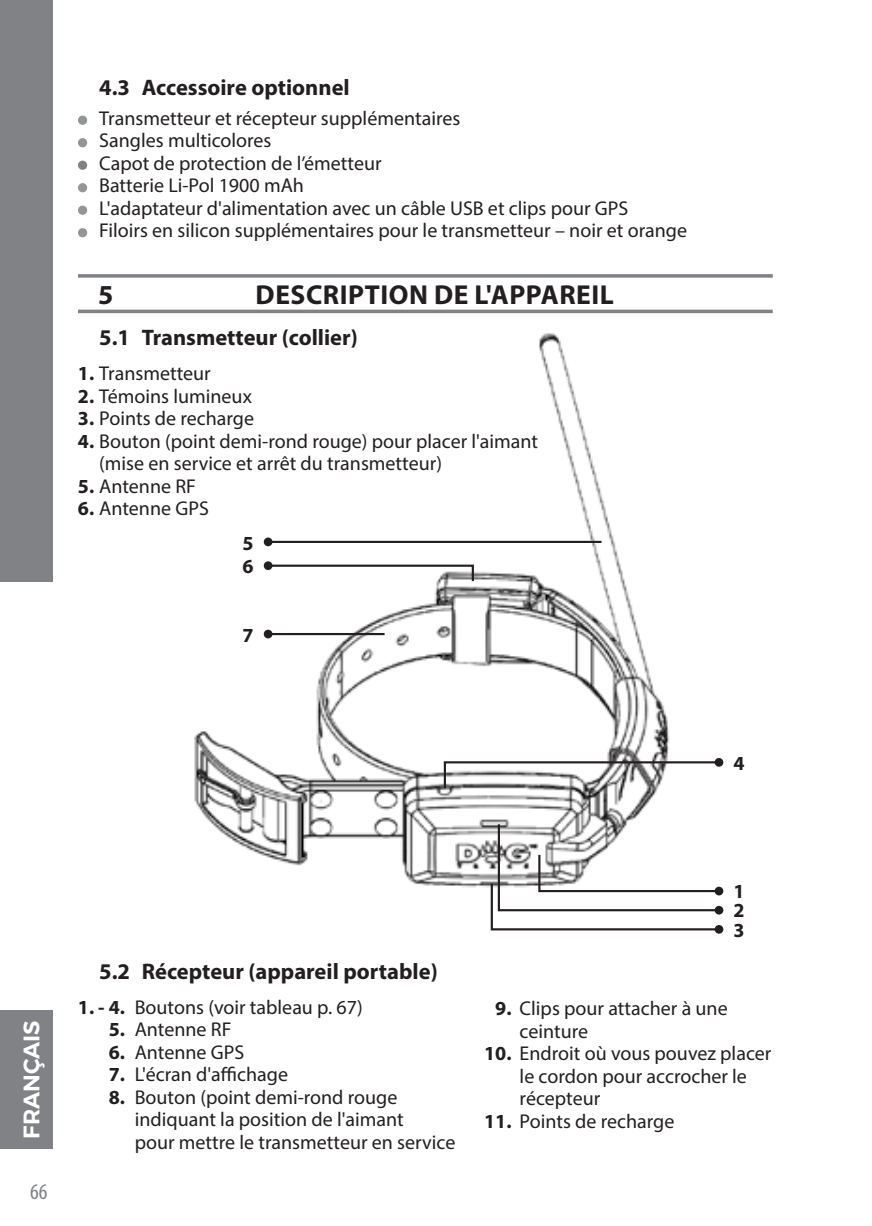
<style>
.page{position:relative;width:872px;height:1226px;background:#fff}
.page>*{position:absolute;margin:0;border:0;box-sizing:border-box;transform-origin:0 0}
.HL_NADPIS{font:700 27.5px "Myriad Pro";letter-spacing:.02em;color:#231f20}
.podnadpis{font:700 22.5px "Myriad Pro";color:#231f20}
.t1{font:22.5px "Trueno S Bd";color:#fff}
.t2{font:condensed 22.5px "Myriad Pro";color:#808285}
.číslování{font:20px/22.5px "Myriad Pro";color:#231f20;text-align:center}
.body_-_text{font:20px "Myriad Pro";color:#231f20}
.t3{font:700 20px "Myriad Pro";color:#231f20}
.s1{font-weight:700}
</style>
<div class="page">
<div style="left:0;top:1011px;width:53px;height:138px;background:#808285"></div>
<div style="left:0;top:0;width:53px;height:582px;background:#808285"></div>
<hr style="left:78px;top:310px;width:694px;height:3px;background:#808285">
<svg style="left:78px;top:274px;width:694px;height:4px;background:#8e8f92"></svg>
<img style="left:194px;top:333px;width:476px;height:555px">
<div style="left:714px;top:906px;width:9px;height:9px;background:#231f20;border-radius:50%"></div>
<svg style="left:443px;top:760px;width:271px;height:30px"></svg>
<div style="left:714px;top:758px;width:9px;height:9px;background:#231f20;border-radius:50%"></div>
<svg style="left:266px;top:564px;width:209px;height:19px"></svg>
<div style="left:264px;top:561px;width:8px;height:9px;background:#231f20;border-radius:50%"></div>
<hr style="left:268px;top:541px;width:333px;height:2px;background:#231f20">
<div style="left:264px;top:538px;width:8px;height:8px;background:#231f20;border-radius:50%"></div>
<hr style="left:268px;top:633px;width:116px;height:2px;background:#231f20">
<div style="left:264px;top:630px;width:8px;height:8px;background:#231f20;border-radius:50%"></div>
<div style="left:714px;top:887px;width:9px;height:8px;background:#231f20;border-radius:50%"></div>
<svg style="left:489px;top:822px;width:232px;height:109px"></svg>
<div style="left:714px;top:925px;width:9px;height:9px;background:#231f20;border-radius:50%"></div>
<div style="left:78px;top:116px;width:9px;height:9px;background:#939598;border-radius:50%"></div>
<div style="left:78px;top:138px;width:9px;height:9px;background:#939598;border-radius:50%"></div>
<div style="left:78px;top:161px;width:9px;height:9px;background:#808285;border-radius:50%"></div>
<div style="left:78px;top:183px;width:9px;height:9px;background:#939598;border-radius:50%"></div>
<div style="left:78px;top:206px;width:9px;height:9px;background:#939598;border-radius:50%"></div>
<div style="left:78px;top:228px;width:9px;height:9px;background:#939598;border-radius:50%"></div>
<p class="podnadpis" style="left:99px;top:73px;width:252px">4.3 Accessoire optionnel</p>
<p class="body_-_text" style="left:99px;top:106px;width:362px">Transmetteur et récepteur supplémentaires</p>
<p class="body_-_text" style="left:99px;top:128px;width:174px">Sangles multicolores</p>
<p class="body_-_text" style="left:99px;top:151px;width:284px">Capot de protection de l’émetteur</p>
<p class="body_-_text" style="left:99px;top:173px;width:206px">Batterie Li-Pol 1900 mAh</p>
<p class="body_-_text" style="left:99px;top:196px;width:530px">L'adaptateur d'alimentation avec un câble USB et clips pour GPS</p>
<p class="body_-_text" style="left:99px;top:218px;width:589px">Filoirs en silicon supplémentaires pour le transmetteur – noir et orange</p>
<p class="HL_NADPIS" style="left:98px;top:277px;width:17px">5</p>
<p class="HL_NADPIS" style="left:256px;top:277px;width:360px">DESCRIPTION DE L'APPAREIL</p>
<p class="podnadpis" style="left:99px;top:323px;width:260px">5.1 Transmetteur (collier)</p>
<p class="číslování" style="left:78px;top:362px;width:134px"><span class="s1">1.</span> Transmetteur</p>
<p class="číslování" style="left:78px;top:385px;width:175px"><span class="s1">2.</span> Témoins lumineux</p>
<p class="číslování" style="left:78px;top:407px;width:178px"><span class="s1">3.</span> Points de recharge</p>
<p class="číslování" style="left:78px;top:430px;width:462px"><span class="s1">4.</span> Bouton (point demi-rond rouge) pour placer l'aimant</p>
<p class="číslování" style="left:99px;top:452px;width:344px">(mise en service et arrêt du transmetteur)</p>
<p class="číslování" style="left:78px;top:475px;width:119px"><span class="s1">5.</span> Antenne RF</p>
<p class="číslování" style="left:78px;top:497px;width:132px"><span class="s1">6.</span> Antenne GPS</p>
<p class="t3" style="left:242px;top:530px;width:13px">5</p>
<p class="t3" style="left:242px;top:553px;width:13px">6</p>
<p class="t3" style="left:242px;top:622px;width:13px">7</p>
<p class="t3" style="left:733px;top:750px;width:13px">4</p>
<p class="t1" style="left:17px;top:1139px;width:120px;rotate:-90deg">FRANÇAIS</p>
<p class="t2" style="left:30px;top:1178px;width:19px">66</p>
<p class="podnadpis" style="left:99px;top:956px;width:340px">5.2 Récepteur (appareil portable)</p>
<p class="číslování" style="left:78px;top:995px;width:286px"><span class="s1">1. - 4.</span> Boutons (voir tableau p. 67)</p>
<p class="číslování" style="left:109px;top:1018px;width:124px"><span class="s1">5.</span> Antenne RF</p>
<p class="číslování" style="left:109px;top:1040px;width:137px"><span class="s1">6.</span> Antenne GPS</p>
<p class="číslování" style="left:109px;top:1063px;width:181px"><span class="s1">7.</span> L'écran d'affichage</p>
<p class="číslování" style="left:109px;top:1085px;width:290px"><span class="s1">8.</span> Bouton (point demi-rond rouge</p>
<p class="číslování" style="left:135px;top:1108px;width:271px">indiquant la position de l'aimant</p>
<p class="číslování" style="left:135px;top:1130px;width:322px">pour mettre le transmetteur en service</p>
<p class="t3" style="left:733px;top:879px;width:13px">1</p>
<p class="t3" style="left:733px;top:898px;width:13px">2</p>
<p class="t3" style="left:733px;top:917px;width:13px">3</p>
<p class="číslování" style="left:495px;top:997px;width:234px"><span class="s1">9.</span> Clips pour attacher à une</p>
<p class="číslování" style="left:519px;top:1019px;width:70px">ceinture</p>
<p class="číslování" style="left:484px;top:1042px;width:289px"><span class="s1">10.</span> Endroit où vous pouvez placer le cordon pour accrocher le</p>
<p class="číslování" style="left:519px;top:1087px;width:82px">récepteur</p>
<p class="číslování" style="left:484px;top:1109px;width:192px"><span class="s1">11.</span> Points de recharge</p>
</div>
